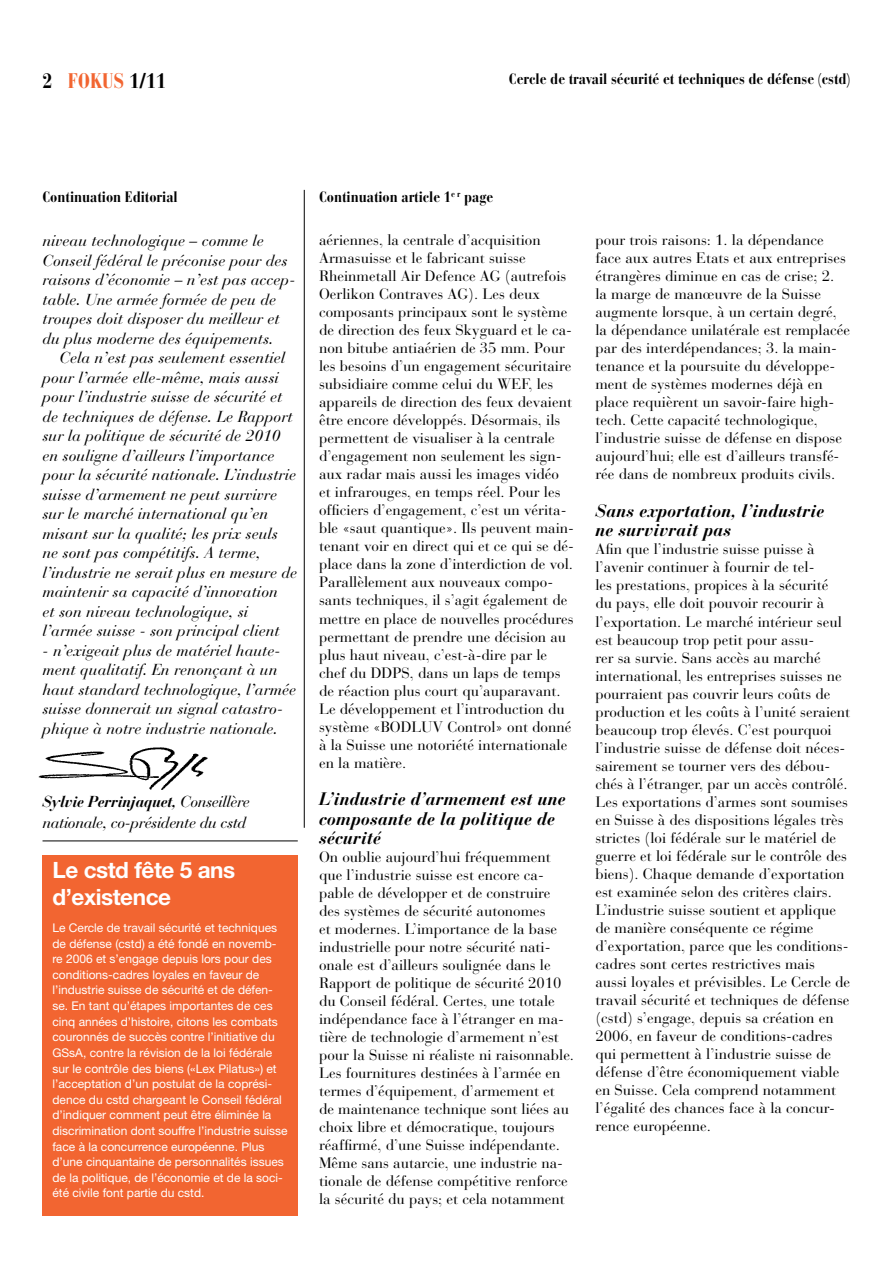
<style>
.page{position:relative;width:893px;height:1263px;background:#fff}
.page>*{position:absolute;margin:0;border:0;box-sizing:border-box;transform-origin:0 0}
.t1{font:700 22.5px/27px "Helvetica Neue";letter-spacing:-.02em;color:#fff}
.t2{font:700 condensed 21px "Bauer Bodoni";color:#000}
.t3{font:italic 700 18px/19.5px "Bauer Bodoni";color:#000}
.t4{font:italic 15.75px/19.5px "Bauer Bodoni";color:#000}
.t5{font:italic 15.75px/21px "Bauer Bodoni";letter-spacing:-.025em;color:#000}
.t6{font:15px/18px "Bauer Bodoni";color:#000}
.t7{font:700 condensed 15px "Bauer Bodoni";color:#000}
.t8{font:12px/15.6px "Helvetica Neue";color:#fff}
.s1{color:#f26531}
.s2{font-weight:700}
</style>
<div class="page">
<hr style="left:304px;top:190px;width:1px;height:638px;background:#000">
<hr style="left:43px;top:841px;width:255px;height:1px;background:#000">
<div style="left:42px;top:855px;width:256px;height:360px;background:#f26531"></div>
<img style="left:38px;top:747px;width:170px;height:43px">
<h2 class="t2" style="left:43px;top:69px;width:125px">2 <span class="s1">FOKUS</span> 1/11</h2>
<p class="t7" style="left:509px;top:71px;width:343px">Cercle de travail sécurité et techniques de défense (cstd)</p>
<p class="t7" style="left:43px;top:188px;width:137px">Continuation Editorial</p>
<p class="t7" style="left:319px;top:188px;width:176px">Continuation article 1<sup>e</sup> <sup>r</sup> page</p>
<p class="t4" style="left:43px;top:231px;width:254px">niveau technologique – comme le Conseil fédéral le préconise pour des raisons d’économie – n’est pas accep&shy;table. Une armée formée de peu de troupes doit disposer du meilleur et du plus moderne des équipements.</p>
<p class="t4" style="left:43px;top:348px;width:256px;text-indent:17px">Cela n’est pas seulement essentiel pour l’armée elle-même, mais aussi pour l’industrie suisse de sécurité et de techniques de défense. Le Rapport sur la politique de sécurité de 2010 en souligne d’ailleurs l’importance pour la sécurité nationale. L’industrie suisse d’armement ne peut survivre sur le marché international qu’en misant sur la qualité; les prix seuls ne sont pas compétitifs. A terme, l’industrie ne serait plus en mesure de maintenir sa capacité d’innovation<br>et son niveau technologique, si l’armée suisse - son principal client</p>
<p class="t4" style="left:43px;top:640px;width:255px">- n’exigeait plus de matériel haute&shy;ment qualitatif. En renonçant à un haut standard technologique, l’armée suisse donnerait un signal catastro&shy;phique à notre industrie nationale.</p>
<p class="t6" style="left:319px;top:231px;width:257px">aériennes, la centrale d’acquisition Armasuisse et le fabricant suisse Rheinmetall Air Defence AG (autrefois Oerlikon Contraves AG). Les deux composants principaux sont le système de direction des feux Skyguard et le ca&shy;non bitube antiaérien de 35 mm. Pour les besoins d’un engagement sécuritaire subsidiaire comme celui du WEF, les appareils de direction des feux devaient être encore développés. Désormais, ils permettent de visualiser à la centrale d’engagement non seulement les sign&shy;aux radar mais aussi les images vidéo et infrarouges, en temps réel. Pour les officiers d’engagement, c’est un vérita&shy;ble «saut quantique». Ils peuvent main&shy;tenant voir en direct qui et ce qui se dé&shy;place dans la zone d’interdiction de vol.<br>Parallèlement aux nouveaux compo&shy;sants techniques, il s’agit également de mettre en place de nouvelles procédures permettant de prendre une décision au plus haut niveau, c’est-à-dire par le chef du DDPS, dans un laps de temps de réaction plus court qu’auparavant.<br>Le développement et l’introduction du système «BODLUV Control» ont donné à la Suisse une notoriété internationale en la matière.</p>
<p class="t3" style="left:319px;top:789px;width:248px">L’industrie d’armement est une composante de la politique de sécurité</p>
<p class="t6" style="left:319px;top:848px;width:257px">On oublie aujourd’hui fréquemment que l’industrie suisse est encore ca&shy;pable de développer et de construire des systèmes de sécurité autonomes<br>et modernes. L’importance de la base industrielle pour notre sécurité nati&shy;onale est d’ailleurs soulignée dans le Rapport de politique de sécurité 2010 du Conseil fédéral. Certes, une totale indépendance face à l’étranger en ma&shy;tière de technologie d’armement n’est pour la Suisse ni réaliste ni raisonnable.<br>Les fournitures destinées à l’armée en termes d’équipement, d’armement et<br>de maintenance technique sont liées au choix libre et démocratique, toujours réaffirmé, d’une Suisse indépendante.<br>Même sans autarcie, une industrie na&shy;tionale de défense compétitive renforce la sécurité du pays; et cela notamment</p>
<p class="t5" style="left:42px;top:791px;width:209px"><span class="s2">Sylvie Perrinjaquet,</span> Conseillère nationale, co-présidente du cstd</p>
<h1 class="t1" style="left:52px;top:856px;width:184px">Le cstd fête 5 ans d’existence</h1>
<p class="t8" style="left:52px;top:920px;width:237px">Le Cercle de travail sécurité et techniques de défense (cstd) a été fondé en novemb&shy;re 2006 et s’engage depuis lors pour des conditions-cadres loyales en faveur de l’industrie suisse de sécurité et de défen&shy;se. En tant qu’étapes importantes de ces cinq années d’histoire, citons les combats couronnés de succès contre l’initiative du GSsA, contre la révision de la loi fédérale sur le contrôle des biens («Lex Pilatus») et l’acceptation d’un postulat de la coprési&shy;dence du cstd chargeant le Conseil fédéral d’indiquer comment peut être éliminée la discrimination dont souffre l’industrie suisse face à la concurrence européenne. Plus d’une cinquantaine de personnalités issues de la politique, de l’économie et de la soci&shy;été civile font partie du cstd.</p>
<p class="t6" style="left:595px;top:231px;width:256px">pour trois raisons: 1. la dépendance face aux autres Etats et aux entreprises étrangères diminue en cas de crise; 2.<br>la marge de manœuvre de la Suisse augmente lorsque, à un certain degré, la dépendance unilatérale est remplacée par des interdépendances; 3. la main&shy;tenance et la poursuite du développe&shy;ment de systèmes modernes déjà en place requièrent un savoir-faire high&shy;tech. Cette capacité technologique, l’industrie suisse de défense en dispose aujourd’hui; elle est d’ailleurs transfé&shy;rée dans de nombreux produits civils.</p>
<p class="t3" style="left:595px;top:501px;width:230px">Sans exportation, l’industrie ne survivrait pas</p>
<p class="t6" style="left:595px;top:540px;width:256px">Afin que l’industrie suisse puisse à l’avenir continuer à fournir de tel-<br>les prestations, propices à la sécurité<br>du pays, elle doit pouvoir recourir à l’exportation. Le marché intérieur seul est beaucoup trop petit pour assu-<br>rer sa survie. Sans accès au marché international, les entreprises suisses ne pourraient pas couvrir leurs coûts de production et les coûts à l’unité seraient beaucoup trop élevés. C’est pourquoi l’industrie suisse de défense doit néces&shy;sairement se tourner vers des débou&shy;chés à l’étranger, par un accès contrôlé.<br>Les exportations d’armes sont soumises en Suisse à des dispositions légales très strictes (loi fédérale sur le matériel de guerre et loi fédérale sur le contrôle des biens). Chaque demande d’exportation est examinée selon des critères clairs.<br>L’industrie suisse soutient et applique de manière conséquente ce régime d’exportation, parce que les conditions&shy;cadres sont certes restrictives mais aussi loyales et prévisibles. Le Cercle de travail sécurité et techniques de défense (cstd) s’engage, depuis sa création en 2006, en faveur de conditions-cadres qui permettent à l’industrie suisse de défense d’être économiquement viable en Suisse. Cela comprend notamment l’égalité des chances face à la concur&shy;rence européenne.</p>
</div>
